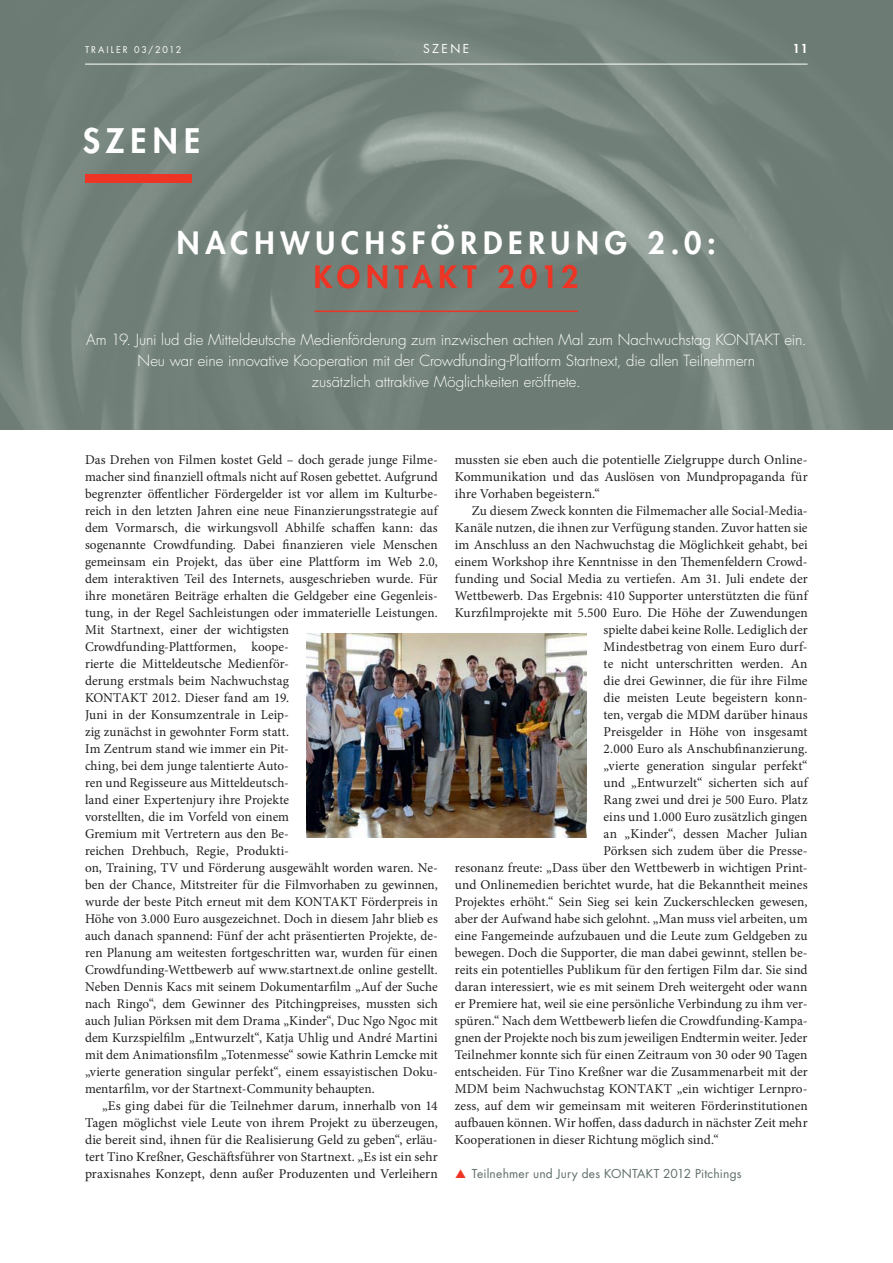
<style>
.page{position:relative;width:893px;height:1263px;background:#fff}
.page>*{position:absolute;margin:0;border:0;box-sizing:border-box;transform-origin:0 0}
.t1{font:800 33px "Futura Std";letter-spacing:.185em;color:#fff}
.t2{font:800 30px "Futura Std";letter-spacing:.195em;color:#fff}
.t3{font:800 30px "Futura Std";letter-spacing:.185em;color:#ee3424}
.t4{font:300 15px/21px "Futura Std";letter-spacing:-.005em;color:#fff;text-align:center}
.t5{font:13.5px/17px "Minion Pro";color:#231f20;text-align:justify}
.t6{font:12px "Futura Std";letter-spacing:.015em;color:#5e6e66}
.t7{font:12px "Futura Std";letter-spacing:.2em;color:#fff}
.t8{font:800 12px "Futura Std";color:#fff}
.t9{font:9px "Futura Std";letter-spacing:.215em;color:#fff}
</style>
<div class="page">
<img style="left:0;top:0;width:892px;height:430px">
<hr style="left:85px;top:64px;width:722px;height:1px;background:#fff">
<hr style="left:314px;top:311px;width:264px;height:1px;background:#ee3424">
<div style="left:85px;top:175px;width:106px;height:8px;background:#ee3424"></div>
<img style="left:306px;top:634px;width:280px;height:204px">
<p class="t7" style="left:423px;top:43px;width:48px">SZENE</p>
<p class="t9" style="left:85px;top:45px;width:98px">TRAILER 03/2012</p>
<p class="t8" style="left:793px;top:43px;width:16px">11</p>
<h1 class="t1" style="left:83px;top:126px;width:119px">SZENE</h1>
<h2 class="t2" style="left:177px;top:229px;width:540px">NACHWUCHSFÖRDERUNG 2.0:</h2>
<h2 class="t3" style="left:314px;top:263px;width:266px">KONTAKT 2012</h2>
<p class="t4" style="left:86px;top:330px;width:722px">Am 19. Juni lud die Mitteldeutsche Medienförderung zum inzwischen achten Mal zum Nachwuchstag KONTAKT ein.<br>Neu war eine innovative Kooperation mit der Crowdfunding-Plattform Startnext, die allen Teilnehmern<br>zusätzlich attraktive Möglichkeiten eröffnete.</p>
<p class="t5" style="left:85px;top:452px;width:354px;text-align:left">Das Drehen von Filmen kostet Geld – doch gerade junge Filme&shy;macher sind finanziell oftmals nicht auf Rosen gebettet. Aufgrund begrenzter öffentlicher Fördergelder ist vor allem im Kulturbe&shy;reich in den letzten Jahren eine neue Finanzierungsstrategie auf dem Vormarsch, die wirkungsvoll Abhilfe schaffen kann: das sogenannte Crowdfunding. Dabei finanzieren viele Menschen gemeinsam ein Projekt, das über eine Plattform im Web 2.0, dem interaktiven Teil des Internets, ausgeschrieben wurde. Für ihre monetären Beiträge erhalten die Geldgeber eine Gegenleis&shy;tung, in der Regel Sachleistungen oder immaterielle Leistungen.<br>Mit Startnext, einer der wichtigsten Crowdfunding-Plattformen, koope-<br>rierte die Mitteldeutsche Medienför-<br>derung erstmals beim Nachwuchstag<br>KONTAKT 2012. Dieser fand am 19.<br>Juni in der Konsumzentrale in Leip-<br>zig zunächst in gewohnter Form statt.<br>Im Zentrum stand wie immer ein Pit-<br>ching, bei dem junge talentierte Auto-<br>ren und Regisseure aus Mitteldeutsch-<br>land einer Expertenjury ihre Projekte<br>vorstellten, die im Vorfeld von einem<br>Gremium mit Vertretern aus den Be-<br>reichen Drehbuch, Regie, Produkti-<br>on, Training, TV und Förderung ausgewählt worden waren. Ne&shy;ben der Chance, Mitstreiter für die Filmvorhaben zu gewinnen, wurde der beste Pitch erneut mit dem KONTAKT Förderpreis in Höhe von 3.000 Euro ausgezeichnet. Doch in diesem Jahr blieb es auch danach spannend: Fünf der acht präsentierten Projekte, de&shy;ren Planung am weitesten fortgeschritten war, wurden für einen Crowdfunding-Wettbewerb auf www.startnext.de online gestellt.<br>Neben Dennis Kacs mit seinem Dokumentarfilm „Auf der Suche nach Ringo“, dem Gewinner des Pitchingpreises, mussten sich auch Julian Pörksen mit dem Drama „Kinder“, Duc Ngo Ngoc mit dem Kurzspielfilm „Entwurzelt“, Katja Uhlig und André Martini mit dem Animationsfilm „Totenmesse“ sowie Kathrin Lemcke mit „vierte generation singular perfekt“, einem essayistischen Doku&shy;mentarfilm, vor der Startnext-Community behaupten.</p>
<p class="t5" style="left:85px;top:1098px;width:354px;text-indent:17px">„Es ging dabei für die Teilnehmer darum, innerhalb von 14<br>Tagen möglichst viele Leute von ihrem Projekt zu überzeugen, die bereit sind, ihnen für die Realisierung Geld zu geben“, erläu&shy;tert Tino Kreßner, Geschäftsführer von Startnext. „Es ist ein sehr praxisnahes Konzept, denn außer Produzenten und Verleihern</p>
<p class="t5" style="left:455px;top:452px;width:354px">mussten sie eben auch die potentielle Zielgruppe durch Online-Kommunikation und das Auslösen von Mundpropaganda für ihre Vorhaben begeistern.“</p>
<p class="t5" style="left:472px;top:503px;width:337px">Zu diesem Zweck konnten die Filmemacher alle Social-Media-</p>
<p class="t5" style="left:455px;top:520px;width:354px">Kanäle nutzen, die ihnen zur Verfügung standen. Zuvor hatten sie</p>
<p class="t5" style="left:455px;top:537px;width:354px">im Anschluss an den Nachwuchstag die Möglichkeit gehabt, bei</p>
<p class="t5" style="left:455px;top:554px;width:354px">einem Workshop ihre Kenntnisse in den Themenfeldern Crowd-</p>
<p class="t5" style="left:455px;top:571px;width:354px">funding und Social Media zu vertiefen. Am 31. Juli endete der</p>
<p class="t5" style="left:455px;top:588px;width:354px">Wettbewerb. Das Ergebnis: 410 Supporter unterstützten die fünf</p>
<p class="t5" style="left:455px;top:605px;width:354px">Kurzfilmprojekte mit 5.500 Euro. Die Höhe der Zuwendungen</p>
<p class="t5" style="left:603px;top:622px;width:206px">spielte dabei keine Rolle. Lediglich der</p>
<p class="t5" style="left:603px;top:639px;width:205px">Mindestbetrag von einem Euro durf-</p>
<p class="t5" style="left:603px;top:656px;width:206px">te nicht unterschritten werden. An</p>
<p class="t5" style="left:603px;top:673px;width:206px">die drei Gewinner, die für ihre Filme</p>
<p class="t5" style="left:603px;top:690px;width:205px">die meisten Leute begeistern konn-</p>
<p class="t5" style="left:603px;top:707px;width:205px">ten, vergab die MDM darüber hinaus</p>
<p class="t5" style="left:603px;top:724px;width:206px">Preisgelder in Höhe von insgesamt</p>
<p class="t5" style="left:603px;top:741px;width:205px">2.000 Euro als Anschubfinanzierung.</p>
<p class="t5" style="left:603px;top:758px;width:205px">„vierte generation singular perfekt“</p>
<p class="t5" style="left:603px;top:775px;width:206px">und „Entwurzelt“ sicherten sich auf</p>
<p class="t5" style="left:603px;top:792px;width:206px">Rang zwei und drei je 500 Euro. Platz</p>
<p class="t5" style="left:603px;top:809px;width:205px">eins und 1.000 Euro zusätzlich gingen</p>
<p class="t5" style="left:603px;top:826px;width:205px">an „Kinder“, dessen Macher Julian</p>
<p class="t5" style="left:603px;top:843px;width:205px">Pörksen sich zudem über die Presse-</p>
<p class="t5" style="left:455px;top:860px;width:354px">resonanz freute: „Dass über den Wettbewerb in wichtigen Print-</p>
<p class="t5" style="left:455px;top:877px;width:354px">und Onlinemedien berichtet wurde, hat die Bekanntheit meines</p>
<p class="t5" style="left:455px;top:894px;width:354px">Projektes erhöht.“ Sein Sieg sei kein Zuckerschlecken gewesen,</p>
<p class="t5" style="left:455px;top:911px;width:354px">aber der Aufwand habe sich gelohnt. „Man muss viel arbeiten, um</p>
<p class="t5" style="left:455px;top:928px;width:354px">eine Fangemeinde aufzubauen und die Leute zum Geldgeben zu</p>
<p class="t5" style="left:455px;top:945px;width:354px">bewegen. Doch die Supporter, die man dabei gewinnt, stellen be-</p>
<p class="t5" style="left:455px;top:962px;width:354px">reits ein potentielles Publikum für den fertigen Film dar. Sie sind</p>
<p class="t5" style="left:455px;top:979px;width:354px">daran interessiert, wie es mit seinem Dreh weitergeht oder wann</p>
<p class="t5" style="left:455px;top:996px;width:354px">er Premiere hat, weil sie eine persönliche Verbindung zu ihm ver-</p>
<p class="t5" style="left:455px;top:1013px;width:354px">spüren.“ Nach dem Wettbewerb liefen die Crowdfunding-Kampa-</p>
<p class="t5" style="left:455px;top:1030px;width:354px">gnen der Projekte noch bis zum jeweiligen Endtermin weiter. Jeder</p>
<p class="t5" style="left:455px;top:1047px;width:354px">Teilnehmer konnte sich für einen Zeitraum von 30 oder 90 Tagen</p>
<p class="t5" style="left:455px;top:1064px;width:354px">entscheiden. Für Tino Kreßner war die Zusammenarbeit mit der</p>
<p class="t5" style="left:455px;top:1081px;width:354px">MDM beim Nachwuchstag KONTAKT „ein wichtiger Lernpro-</p>
<p class="t5" style="left:455px;top:1098px;width:354px">zess, auf dem wir gemeinsam mit weiteren Förderinstitutionen</p>
<p class="t5" style="left:455px;top:1115px;width:354px">aufbauen können. Wir hoffen, dass dadurch in nächster Zeit mehr</p>
<p class="t5" style="left:455px;top:1132px;width:265px">Kooperationen in dieser Richtung möglich sind.“</p>
<p class="t6" style="left:472px;top:1168px;width:271px">Teilnehmer und Jury des KONTAKT 2012 Pitchings</p>
</div>
